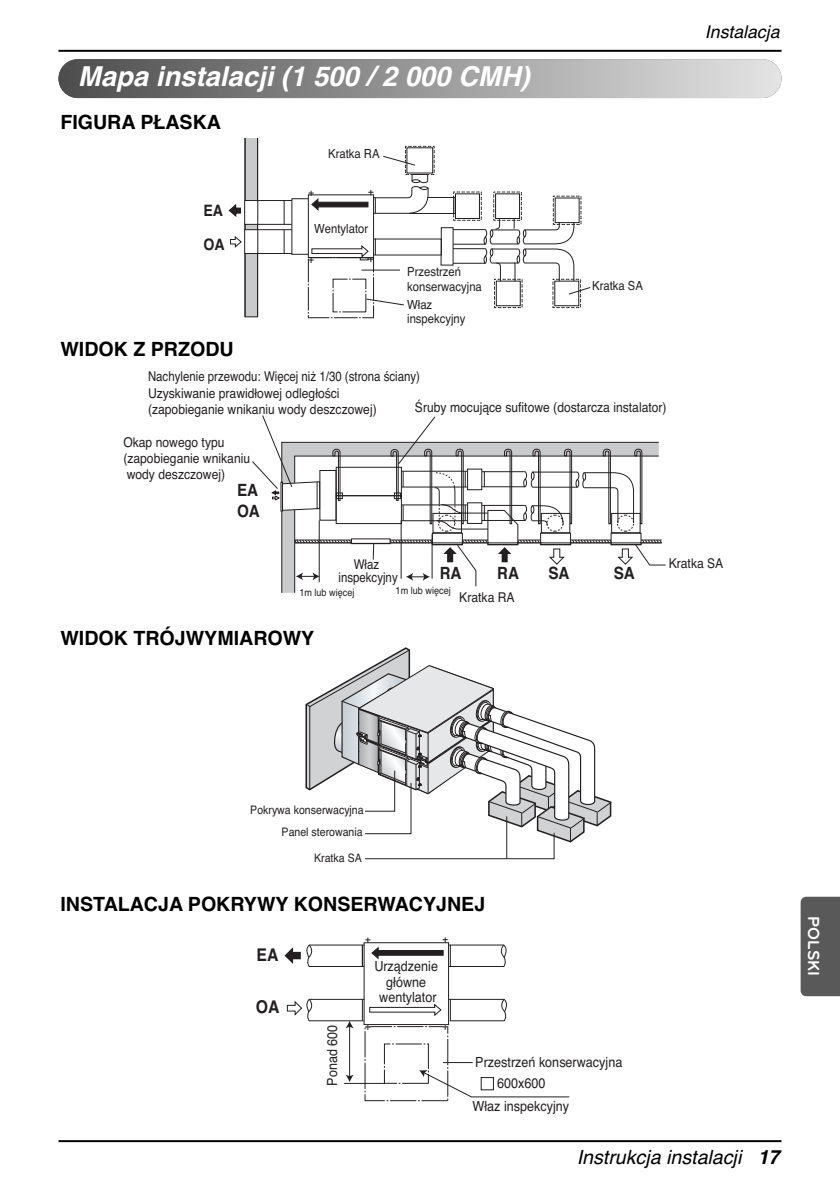
<style>
.page{position:relative;width:840px;height:1191px;background:#fff}
.page>*{position:absolute;margin:0;border:0;box-sizing:border-box;transform-origin:0 0}
.t1{font:italic 700 27.4px "Helvetica";color:#fff}
.t2{font:700 19.6px "Helvetica";color:#000}
.t3{font:italic 19.6px "Helvetica";color:#000}
.t4{font:italic 17.6px "Helvetica";color:#000}
.t5{font:700 17.4px "Helvetica";color:#231f20;scale:.9 1}
.t6{font:700 16.8px/21.6px "Helvetica";color:#231f20;scale:.9 1}
.t7{font:700 16.6px "Bryant LG";color:#fff}
.t8{font:700 15.6px "Helvetica";color:#231f20;scale:.9 1}
.t9{font:14px/15.8px "Helvetica";color:#231f20;text-align:center;scale:.9 1}
.t10{font:13.4px/16.2px "Helvetica";color:#231f20;scale:.85 1}
.t11{font:13.4px/16.2px "Helvetica";color:#231f20;scale:.9 1}
.t12{font:12.6px/14.2px "Helvetica";color:#231f20;scale:.9 1}
.t13{font:11.8px/22.8px "Helvetica";color:#231f20;text-align:right;scale:.9 1}
.t14{font:10.2px "Helvetica";color:#231f20;scale:.9 1}
.s1{font-weight:700}
</style>
<div class="page">
<hr style="left:58px;top:50px;width:723px;height:2px;background:#000">
<hr style="left:58px;top:1140px;width:723px;height:2px;background:#000">
<div style="left:800px;top:896px;width:39px;height:100px;background:#595959"></div>
<div style="left:58px;top:59px;width:723px;height:39px;background:linear-gradient(to right,#4d4d4d,#e4e4e4);border-radius:19px"></div>
<div style="left:245px;top:138px;width:12px;height:179px;background:#c9cacc"></div>
<div style="left:244px;top:138px;width:14px;height:179px;border:1px solid #231f20"></div>
<svg style="left:228px;top:204px;width:13px;height:13px"></svg>
<svg style="left:230px;top:236px;width:12px;height:12px"></svg>
<hr style="left:244px;top:138px;width:1px;height:179px;background:#231f20">
<hr style="left:257px;top:138px;width:1px;height:179px;background:#231f20">
<div style="left:244px;top:200px;width:48px;height:24px;background:#fff"></div>
<div style="left:244px;top:200px;width:48px;height:25px;border:1px solid #231f20"></div>
<svg style="left:283px;top:201px;width:1px;height:23px"></svg>
<svg style="left:257px;top:201px;width:1px;height:23px"></svg>
<div style="left:244px;top:230px;width:48px;height:23px;background:#fff"></div>
<div style="left:244px;top:229px;width:48px;height:25px;border:1px solid #231f20"></div>
<svg style="left:283px;top:230px;width:1px;height:23px"></svg>
<svg style="left:257px;top:230px;width:1px;height:23px"></svg>
<div style="left:291px;top:198px;width:17px;height:57px;border:1px solid #231f20"></div>
<svg style="left:307px;top:146px;width:284px;height:172px"></svg>
<svg style="left:252px;top:415px;width:414px;height:172px"></svg>
<svg style="left:305px;top:647px;width:306px;height:212px"></svg>
<hr style="left:506px;top:816px;width:1px;height:42px;background:#231f20">
<div style="left:364px;top:1026px;width:84px;height:75px;border:1px dashed #231f20"></div>
<svg style="left:284px;top:937px;width:223px;height:30px"></svg>
<svg style="left:419px;top:1070px;width:150px;height:27px"></svg>
<svg style="left:443px;top:1062px;width:29px;height:1px"></svg>
<div style="left:480px;top:1077px;width:13px;height:13px;border:1px solid #231f20"></div>
<hr style="left:344px;top:1083px;width:40px;height:1px;background:#231f20">
<hr style="left:349px;top:1026px;width:1px;height:50px;background:#231f20">
<svg style="left:345px;top:1074px;width:8px;height:8px"></svg>
<svg style="left:286px;top:998px;width:221px;height:32px"></svg>
<h1 class="t1" style="left:78px;top:66px;width:453px">Mapa instalacji (1 500 / 2 000 CMH)</h1>
<h2 class="t2" style="left:60px;top:115px;width:162px">FIGURA PŁASKA</h2>
<p class="t8" style="left:203px;top:205px;width:23px">EA</p>
<p class="t8" style="left:203px;top:239px;width:25px">OA</p>
<h2 class="t2" style="left:60px;top:341px;width:175px">WIDOK Z PRZODU</h2>
<p class="t12" style="left:328px;top:147px;width:59px">Kratka RA</p>
<p class="t12" style="left:314px;top:222px;width:61px">Wentylator</p>
<p class="t12" style="left:407px;top:266px;width:84px">Przestrzeń konserwacyjna</p>
<p class="t12" style="left:407px;top:299px;width:66px">Właz inspekcyjny</p>
<p class="t12" style="left:591px;top:280px;width:58px">Kratka SA</p>
<p class="t10" style="left:148px;top:370px;width:321px">Nachylenie przewodu: Więcej niż 1/30 (strona ściany)<br>Uzyskiwanie prawidłowej odległości<br>(zapobieganie wnikaniu wody deszczowej)</p>
<p class="t11" style="left:123px;top:435px;width:142px">Okap nowego typu (zapobieganie wnikaniu wody deszczowej)</p>
<p class="t11" style="left:415px;top:401px;width:281px">Śruby mocujące sufitowe (dostarcza instalator)</p>
<p class="t6" style="left:237px;top:480px;width:27px">EA<br>OA</p>
<h3 class="t4" style="left:704px;top:25px;width:76px">Instalacja</h3>
<p class="t10" style="left:353px;top:557px;width:31px">Właz</p>
<p class="t11" style="left:668px;top:556px;width:62px">Kratka SA</p>
<p class="t10" style="left:338px;top:570px;width:71px">inspekcyjny</p>
<p class="t6" style="left:548px;top:564px;width:25px">SA</p>
<p class="t6" style="left:613px;top:564px;width:25px">SA</p>
<p class="t6" style="left:439px;top:564px;width:26px">RA</p>
<p class="t6" style="left:497px;top:564px;width:26px">RA</p>
<p class="t14" style="left:299px;top:589px;width:63px">1m lub więcej</p>
<p class="t14" style="left:395px;top:587px;width:63px">1m lub więcej</p>
<h2 class="t2" style="left:60px;top:631px;width:255px">WIDOK TRÓJWYMIAROWY</h2>
<p class="t11" style="left:459px;top:590px;width:63px">Kratka RA</p>
<p class="t13" style="left:250px;top:799px;width:127px">Pokrywa konserwacyjna<br>Panel sterowania</p>
<p class="t13" style="left:314px;top:848px;width:54px">Kratka SA</p>
<h2 class="t2" style="left:60px;top:897px;width:426px">INSTALACJA POKRYWY KONSERWACYJNEJ</h2>
<p class="t5" style="left:256px;top:948px;width:26px">EA</p>
<p class="t5" style="left:255px;top:1000px;width:28px">OA</p>
<p class="t9" style="left:325px;top:1085px;width:69px;rotate:-90deg">Ponad 600</p>
<p class="t9" style="left:374px;top:959px;width:72px">Urządzenie główne wentylator</p>
<p class="t9" style="left:475px;top:1055px;width:165px">Przestrzeń konserwacyjna</p>
<p class="t9" style="left:497px;top:1077px;width:55px">600x600</p>
<p class="t9" style="left:472px;top:1099px;width:109px">Właz inspekcyjny</p>
<h2 class="t3" style="left:576px;top:1150px;width:204px">Instrukcja instalacji <span class="s1">17</span></h2>
<p class="t7" style="left:823px;top:916px;width:61px;rotate:90deg">POLSKI</p>
</div>
